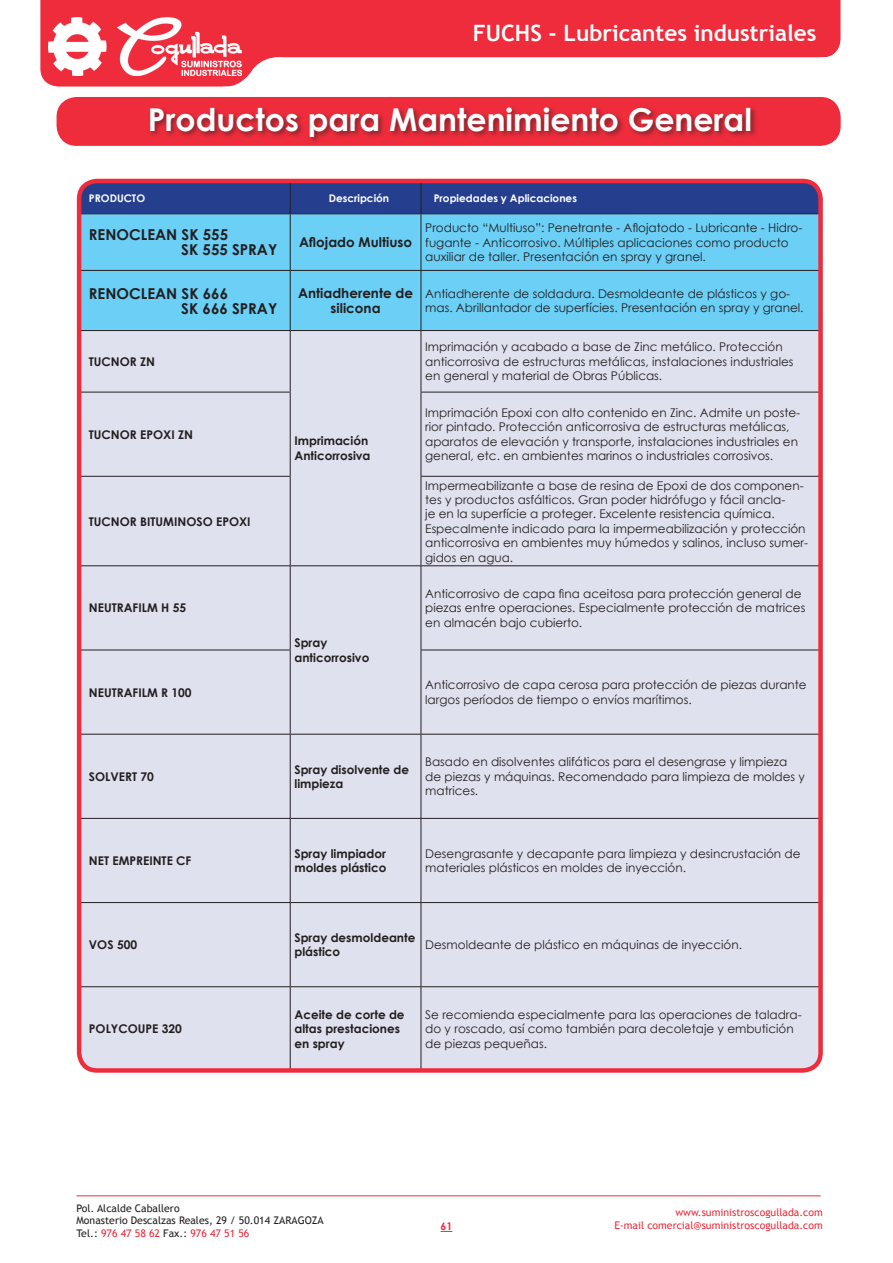
<style>
.page{position:relative;width:893px;height:1263px;background:#fff}
.page>*{position:absolute;margin:0;border:0;box-sizing:border-box;transform-origin:0 0}
.t1{font:700 31.5px "Century Gothic";color:#fff}
.t2{font:700 22.5px "Trebuchet MS";color:#fff}
.t3{font:700 15px/15px "Century Gothic";color:#231f20}
.t4{font:700 13.5px/15px "Century Gothic";color:#231f20;text-align:center}
.t5{font:12px/14.4px "Century Gothic";color:#231f20}
.t6{font:700 12px/14.4px "Century Gothic";color:#231f20}
.t7{font:10.5px/12.6px "Trebuchet MS";color:#231f20}
.t8{font:10.5px/12.6px "Trebuchet MS";color:#ee2c3b;text-align:right}
.t9{font:700 10.5px "Century Gothic";color:#fff}
.t10{font:700 10.5px "Century Gothic";color:#ee2c3b}
.s1{color:#ee2c3b}
</style>
<div class="page">
<div style="left:40px;top:0;width:800px;height:87px;background:#ee2c3b"></div>
<div style="left:280px;top:57px;width:584px;height:57px;background:#fff"></div>
<div style="left:247px;top:58px;width:62px;height:62px;background:#fff;border-radius:50%"></div>
<div style="left:246px;top:57px;width:64px;height:64px;border:2px solid #fff;border-radius:50%"></div>
<svg style="left:212px;top:73px;width:41px;height:24px"></svg>
<svg style="left:809px;top:40px;width:32px;height:18px"></svg>
<img style="left:49px;top:18px;width:192px;height:58px">
<hr style="left:77px;top:1195px;width:744px;height:1px;background:#ee2c3b">
<div style="left:79px;top:184px;width:739px;height:29px;background:#253f8e"></div>
<div style="left:82px;top:214px;width:736px;height:116px;background:#6bcff6"></div>
<div style="left:82px;top:331px;width:736px;height:737px;background:#e0e1ee"></div>
<hr style="left:79px;top:181px;width:211px;height:1px;background:#231f20">
<hr style="left:290px;top:182px;width:1px;height:31px;background:#231f20">
<hr style="left:421px;top:181px;width:400px;height:1px;background:#231f20">
<hr style="left:421px;top:182px;width:1px;height:31px;background:#231f20">
<hr style="left:821px;top:182px;width:1px;height:31px;background:#231f20">
<hr style="left:290px;top:331px;width:1px;height:61px;background:#231f20">
<hr style="left:421px;top:331px;width:1px;height:61px;background:#231f20">
<hr style="left:290px;top:392px;width:1px;height:84px;background:#231f20">
<hr style="left:421px;top:392px;width:1px;height:84px;background:#231f20">
<hr style="left:290px;top:477px;width:1px;height:88px;background:#231f20">
<hr style="left:421px;top:477px;width:1px;height:88px;background:#231f20">
<hr style="left:290px;top:566px;width:1px;height:84px;background:#231f20">
<hr style="left:421px;top:566px;width:1px;height:84px;background:#231f20">
<hr style="left:290px;top:650px;width:1px;height:84px;background:#231f20">
<hr style="left:421px;top:650px;width:1px;height:84px;background:#231f20">
<hr style="left:290px;top:734px;width:1px;height:84px;background:#231f20">
<hr style="left:421px;top:734px;width:1px;height:84px;background:#231f20">
<hr style="left:290px;top:819px;width:1px;height:83px;background:#231f20">
<hr style="left:421px;top:819px;width:1px;height:83px;background:#231f20">
<hr style="left:290px;top:903px;width:1px;height:83px;background:#231f20">
<hr style="left:421px;top:903px;width:1px;height:83px;background:#231f20">
<hr style="left:290px;top:987px;width:1px;height:83px;background:#231f20">
<hr style="left:421px;top:987px;width:1px;height:83px;background:#231f20">
<hr style="left:821px;top:987px;width:1px;height:83px;background:#231f20">
<hr style="left:290px;top:902px;width:131px;height:1px;background:#231f20">
<hr style="left:421px;top:902px;width:400px;height:1px;background:#231f20">
<hr style="left:290px;top:986px;width:131px;height:1px;background:#231f20">
<hr style="left:421px;top:986px;width:400px;height:1px;background:#231f20">
<hr style="left:421px;top:1070px;width:400px;height:1px;background:#231f20">
<hr style="left:79px;top:392px;width:212px;height:1px;background:#231f20">
<hr style="left:79px;top:476px;width:212px;height:1px;background:#231f20">
<hr style="left:79px;top:565px;width:211px;height:1px;background:#231f20">
<hr style="left:79px;top:650px;width:212px;height:1px;background:#231f20">
<hr style="left:79px;top:734px;width:211px;height:1px;background:#231f20">
<hr style="left:79px;top:818px;width:211px;height:1px;background:#231f20">
<hr style="left:79px;top:902px;width:211px;height:1px;background:#231f20">
<hr style="left:79px;top:986px;width:211px;height:1px;background:#231f20">
<hr style="left:79px;top:1070px;width:211px;height:1px;background:#231f20">
<hr style="left:421px;top:392px;width:400px;height:1px;background:#231f20">
<hr style="left:421px;top:476px;width:400px;height:1px;background:#231f20">
<hr style="left:290px;top:565px;width:131px;height:1px;background:#231f20">
<hr style="left:421px;top:565px;width:400px;height:1px;background:#231f20">
<hr style="left:421px;top:650px;width:400px;height:1px;background:#231f20">
<hr style="left:290px;top:734px;width:131px;height:1px;background:#231f20">
<hr style="left:421px;top:734px;width:400px;height:1px;background:#231f20">
<hr style="left:290px;top:818px;width:131px;height:1px;background:#231f20">
<hr style="left:421px;top:818px;width:400px;height:1px;background:#231f20">
<hr style="left:79px;top:213px;width:211px;height:1px;background:#231f20">
<hr style="left:290px;top:213px;width:131px;height:1px;background:#231f20">
<hr style="left:290px;top:214px;width:1px;height:56px;background:#231f20">
<hr style="left:421px;top:213px;width:400px;height:1px;background:#231f20">
<hr style="left:421px;top:214px;width:1px;height:56px;background:#231f20">
<hr style="left:79px;top:270px;width:211px;height:1px;background:#231f20">
<hr style="left:79px;top:330px;width:211px;height:1px;background:#231f20">
<hr style="left:290px;top:270px;width:131px;height:1px;background:#231f20">
<hr style="left:290px;top:271px;width:1px;height:59px;background:#231f20">
<hr style="left:290px;top:330px;width:131px;height:1px;background:#231f20">
<hr style="left:421px;top:270px;width:400px;height:1px;background:#231f20">
<hr style="left:421px;top:271px;width:1px;height:59px;background:#231f20">
<hr style="left:421px;top:330px;width:400px;height:1px;background:#231f20">
<div style="left:77px;top:179px;width:746px;height:894px;border:4px solid #ee2c3b;border-radius:18px"></div>
<div style="left:59px;top:99px;width:779px;height:45px;background:#ee2c3b;border-radius:18px"></div>
<div style="left:57px;top:97px;width:784px;height:49px;border:4px solid #ee2c3b;border-radius:18px"></div>
<div style="left:148px;top:105px;width:610px;height:40px;background:#231f20;opacity:.54"></div>
<h2 class="t2" style="left:473px;top:19px;width:345px">FUCHS - Lubricantes industriales</h2>
<h1 class="t1" style="left:148px;top:96px;width:606px">Productos para Mantenimiento General</h1>
<p class="t9" style="left:89px;top:190px;width:58px">PRODUCTO</p>
<p class="t9" style="left:329px;top:190px;width:62px">Descripción</p>
<p class="t9" style="left:434px;top:190px;width:145px">Propiedades y Aplicaciones</p>
<p class="t3" style="left:181px;top:227px;width:97px;text-indent:-92px">RENOCLEAN SK 555<br>SK 555 SPRAY</p>
<p class="t4" style="left:299px;top:234px;width:114px">Aflojado Multiuso</p>
<p class="t5" style="left:425px;top:220px;width:379px">Producto “Multiuso”: Penetrante - Aflojatodo - Lubricante - Hidro&shy;fugante - Anticorrosivo. Múltiples aplicaciones como producto auxiliar de taller. Presentación en spray y granel.</p>
<p class="t3" style="left:181px;top:285px;width:97px;text-indent:-92px">RENOCLEAN SK 666<br>SK 666 SPRAY</p>
<p class="t4" style="left:298px;top:285px;width:117px">Antiadherente de silicona</p>
<p class="t5" style="left:425px;top:286px;width:380px">Antiadherente de soldadura. Desmoldeante de plásticos y go&shy;mas. Abrillantador de superfícies. Presentación en spray y granel.</p>
<p class="t6" style="left:89px;top:354px;width:68px">TUCNOR ZN</p>
<p class="t6" style="left:89px;top:427px;width:106px">TUCNOR EPOXI ZN</p>
<p class="t6" style="left:89px;top:513px;width:163px">TUCNOR BITUMINOSO EPOXI</p>
<p class="t6" style="left:89px;top:600px;width:99px">NEUTRAFILM H 55</p>
<p class="t6" style="left:294px;top:433px;width:78px">Imprimación<br>Anticorrosiva</p>
<p class="t6" style="left:294px;top:635px;width:76px">Spray anticorrosivo</p>
<p class="t5" style="left:425px;top:340px;width:370px">Imprimación y acabado a base de Zinc metálico. Protección anticorrosiva de estructuras metálicas, instalaciones industriales en general y material de Obras Públicas.</p>
<p class="t5" style="left:425px;top:405px;width:377px">Imprimación Epoxi con alto contenido en Zinc. Admite un poste&shy;rior pintado. Protección anticorrosiva de estructuras metálicas, aparatos de elevación y transporte, instalaciones industriales en general, etc. en ambientes marinos o industriales corrosivos.</p>
<p class="t5" style="left:425px;top:478px;width:384px">Impermeabilizante a base de resina de Epoxi de dos componen&shy;tes y productos asfálticos. Gran poder hidrófugo y fácil ancla-<br>je en la superfície a proteger. Excelente resistencia química.<br>Especalmente indicado para la impermeabilización y protección anticorrosiva en ambientes muy húmedos y salinos, incluso sumer&shy;gidos en agua.</p>
<p class="t5" style="left:425px;top:586px;width:382px">Anticorrosivo de capa fina aceitosa para protección general de piezas entre operaciones. Especialmente protección de matrices en almacén bajo cubierto.</p>
<p class="t6" style="left:89px;top:684px;width:104px">NEUTRAFILM R 100</p>
<p class="t5" style="left:425px;top:678px;width:383px">Anticorrosivo de capa cerosa para protección de piezas durante largos períodos de tiempo o envíos marítimos.</p>
<p class="t6" style="left:89px;top:769px;width:67px">SOLVERT 70</p>
<p class="t6" style="left:294px;top:761px;width:116px">Spray disolvente de limpieza</p>
<p class="t5" style="left:425px;top:755px;width:381px">Basado en disolventes alifáticos para el desengrase y limpieza de piezas y máquinas. Recomendado para limpieza de moldes y matrices.</p>
<p class="t6" style="left:89px;top:853px;width:104px">NET EMPREINTE CF</p>
<p class="t6" style="left:294px;top:846px;width:93px">Spray limpiador moldes plástico</p>
<p class="t5" style="left:425px;top:846px;width:377px">Desengrasante y decapante para limpieza y desincrustación de materiales plásticos en moldes de inyección.</p>
<p class="t6" style="left:89px;top:937px;width:50px">VOS 500</p>
<p class="t6" style="left:294px;top:930px;width:122px">Spray desmoldeante plástico</p>
<p class="t5" style="left:425px;top:937px;width:318px">Desmoldeante de plástico en máquinas de inyección.</p>
<p class="t6" style="left:89px;top:1021px;width:95px">POLYCOUPE 320</p>
<p class="t6" style="left:294px;top:1007px;width:112px">Aceite de corte de altas prestaciones en spray</p>
<p class="t5" style="left:425px;top:1007px;width:378px">Se recomienda especialmente para las operaciones de taladra&shy;do y roscado, así como también para decoletaje y embutición de piezas pequeñas.</p>
<p class="t7" style="left:77px;top:1202px;width:249px">Pol. Alcalde Caballero<br>Monasterio Descalzas Reales, 29 / 50.014 ZARAGOZA<br>Tel.: <span class="s1">976 47 58 62</span> Fax.: <span class="s1">976 47 51 56</span></p>
<p class="t10" style="left:441px;top:1219px;width:13px">61</p>
<p class="t8" style="left:614px;top:1206px;width:210px">www.suministroscogullada.com<br>E-mail comercial@suministroscogullada.com</p>
</div>
